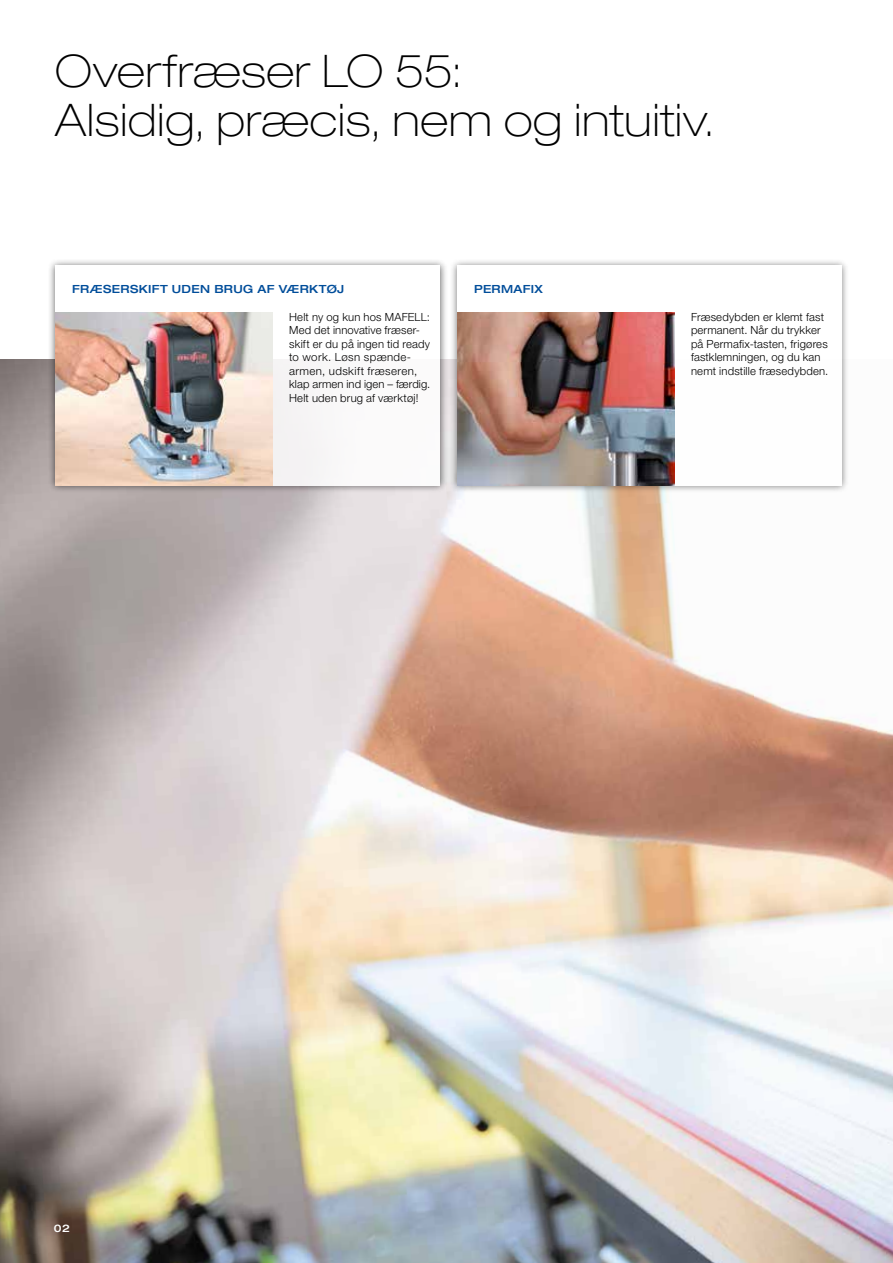
<style>
.page{position:relative;width:893px;height:1263px;background:#fff}
.page>*{position:absolute;margin:0;border:0;box-sizing:border-box;transform-origin:0 0}
.t1{font:100 expanded 45px/48.9px "Helvetica Neue LT Pro";letter-spacing:.015em;color:#000}
.t2{font:300 11.25px/13.5px "Helvetica Neue LT Pro";letter-spacing:.015em;color:#000}
.t3{font:500 expanded 11.25px "Helvetica Neue LT Pro";letter-spacing:.03em;color:#004d9a}
.t4{font:500 expanded 10.5px "Helvetica Neue LT Pro";color:#fff}
</style>
<div class="page">
<img style="left:0;top:359px;width:893px;height:904px">
<div style="left:48px;top:258px;width:400px;height:235px;background:#000;opacity:.7"></div>
<div style="left:55px;top:266px;width:385px;height:220px;background:#fff"></div>
<div style="left:449px;top:258px;width:400px;height:235px;background:#000;opacity:.7"></div>
<div style="left:457px;top:266px;width:385px;height:220px;background:#fff"></div>
<img style="left:55px;top:313px;width:218px;height:173px">
<img style="left:457px;top:313px;width:217px;height:173px">
<h1 class="t1" style="left:55px;top:46px;width:660px">Overfræser LO 55:<br>Alsidig, præcis, nem og intuitiv.</h1>
<p class="t3" style="left:72px;top:282px;width:274px">FRÆSERSKIFT UDEN BRUG AF VÆRKTØJ</p>
<p class="t3" style="left:474px;top:282px;width:70px">PERMAFIX</p>
<p class="t2" style="left:289px;top:310px;width:143px">Helt ny og kun hos MAFELL:<br>Med det innovative fræser&shy;skift er du på ingen tid ready to work. Løsn spænde&shy;armen, udskift fræseren, klap armen ind igen – færdig.<br>Helt uden brug af værktøj!</p>
<p class="t2" style="left:691px;top:310px;width:139px">Fræsedybden er klemt fast permanent. Når du trykker på Permafix-tasten, frigøres fastklemningen, og du kan nemt indstille fræsedybden.</p>
<p class="t4" style="left:54px;top:1222px;width:18px">02</p>
</div>
